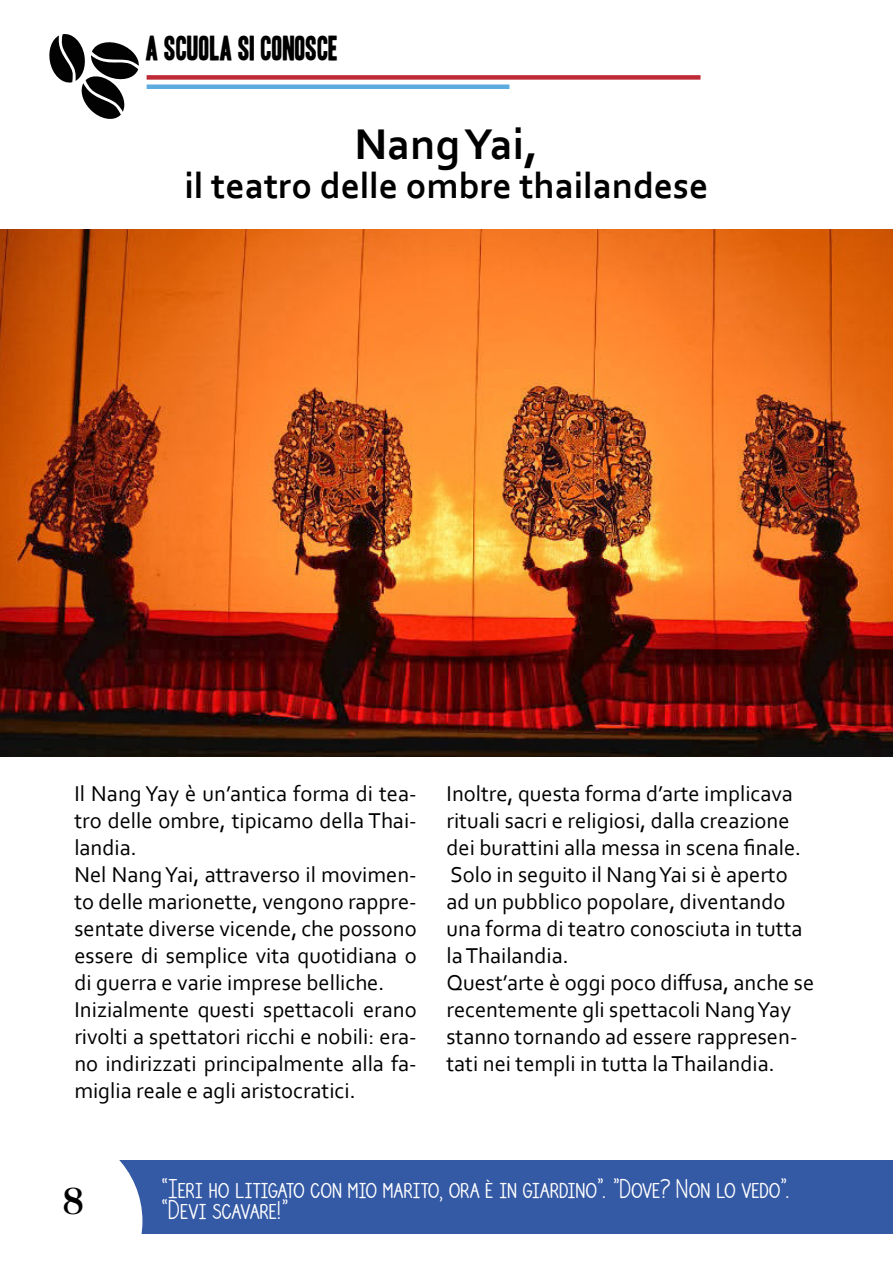
<style>
.page{position:relative;width:893px;height:1263px;background:#fff}
.page>*{position:absolute;margin:0;border:0;box-sizing:border-box;transform-origin:0 0}
.t1{font:700 45px "Corbel";color:#000}
.t2{font:500 45px "Walbaum MT Std";color:#000}
.t3{font:700 37.5px "Corbel";color:#000}
.t4{font:30px "Headline One HPLHS";color:#000}
.t5{font:22.5px/27px "Corbel";color:#000}
.t6{font:21.75px/20.1px "DJB My Last Amen";letter-spacing:-.005em;color:#fff}
</style>
<div class="page">
<div style="left:0;top:1160px;width:893px;height:74px;background:#3459a5"></div>
<div style="left:0;top:1160px;width:142px;height:74px;background:#fff"></div>
<div style="left:147px;top:75px;width:553px;height:5px;background:#be2a37"></div>
<div style="left:147px;top:84px;width:362px;height:5px;background:#5dabdf"></div>
<svg style="left:49px;top:34px;width:90px;height:85px"></svg>
<img style="left:0;top:230px;width:893px;height:527px">
<h3 class="t4" style="left:146px;top:34px;width:194px">A SCUOLA SI CONOSCE</h3>
<h1 class="t1" style="left:354px;top:116px;width:186px">Nang Yai,</h1>
<h2 class="t3" style="left:185px;top:162px;width:525px">il teatro delle ombre thailandese</h2>
<p class="t5" style="left:74px;top:780px;width:344px">Il Nang Yay è un’antica forma di tea&shy;tro delle ombre, tipicamo della Thai&shy;landia.<br>Nel Nang Yai, attraverso il movimen&shy;to delle marionette, vengono rappre&shy;sentate diverse vicende, che possono essere di semplice vita quotidiana o di guerra e varie imprese belliche.<br>Inizialmente questi spettacoli erano rivolti a spettatori ricchi e nobili: era&shy;no indirizzati principalmente alla fa&shy;miglia reale e agli aristocratici.</p>
<p class="t5" style="left:446px;top:780px;width:369px">Inoltre, questa forma d’arte implicava rituali sacri e religiosi, dalla creazione dei burattini alla messa in scena finale.<br>Solo in seguito il Nang Yai si è aperto<br>ad un pubblico popolare, diventando una forma di teatro conosciuta in tutta la Thailandia.<br>Quest’arte è oggi poco diffusa, anche se recentemente gli spettacoli Nang Yay stanno tornando ad essere rappresen&shy;tati nei templi in tutta la Thailandia.</p>
<h1 class="t2" style="left:63px;top:1176px;width:23px">8</h1>
<p class="t6" style="left:162px;top:1179px;width:629px">“Ieri ho litigato con mio marito, ora è in giardino”. ”Dove? Non lo vedo”. “Devi scavare!”</p>
</div>
